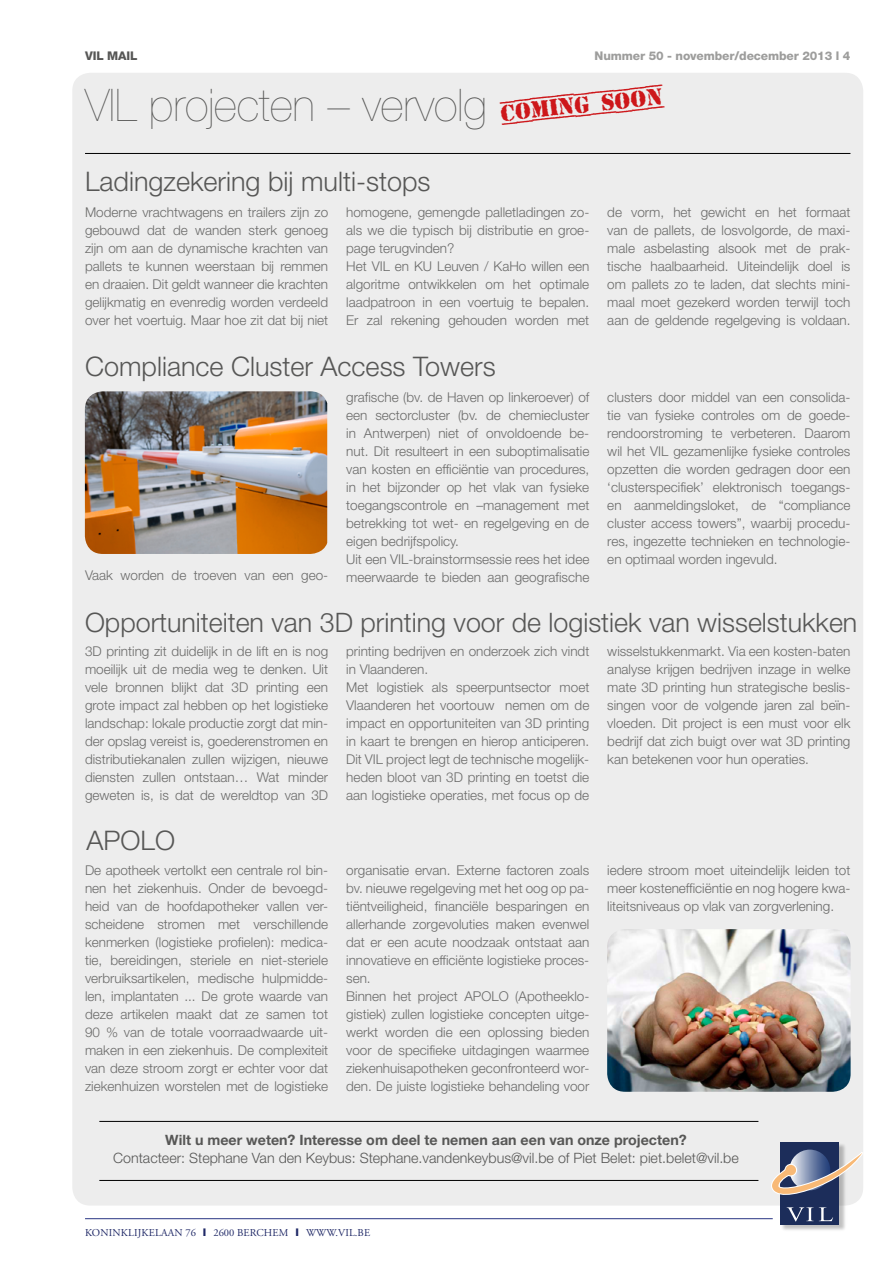
<style>
.page{position:relative;width:893px;height:1263px;background:#fff}
.page>*{position:absolute;margin:0;border:0;box-sizing:border-box;transform-origin:0 0}
.t1{font:200 45px "Helvetica Neue";color:#575756}
.t2{font:300 27px "Helvetica Neue";color:#575756}
.t3{font:300 26.85px "Helvetica Neue";color:#575756}
.t4{font:24px "Top Secret";color:#cd171a}
.t5{font:300 14.25px "Helvetica Neue";color:#575756}
.t6{font:700 14.25px "Helvetica Neue";color:#575756}
.t7{font:300 13.5px/18px "Helvetica Neue";color:#6b6b6a;text-align:justify}
.t8{font:800 12px "Helvetica Neue";letter-spacing:-.01em;color:#9d9d9c}
.t9{font:800 12px "Helvetica Neue";letter-spacing:-.01em;color:#575756}
.t10{font:10.5px "Adobe Garamond Pro";letter-spacing:.015em;color:#202967}
.s1{font-family:"Arial";font-weight:900}
</style>
<div class="page">
<div style="left:72px;top:73px;width:791px;height:1132px;background:#ededed;border-radius:18px"></div>
<hr style="left:85px;top:1218px;width:688px;height:1px;background:#283583">
<img style="left:780px;top:1142px;width:67px;height:88px">
<div style="left:780px;top:1143px;width:59px;height:82px;background:#1c2d5a"></div>
<svg style="left:819px;top:1207px;width:14px;height:14px"></svg>
<svg style="left:787px;top:1207px;width:26px;height:14px"></svg>
<svg style="left:771px;top:1150px;width:92px;height:49px"></svg>
<hr style="left:85px;top:153px;width:765px;height:1px;background:#000">
<img style="left:85px;top:391px;width:242px;height:163px">
<img style="left:607px;top:929px;width:244px;height:163px">
<hr style="left:99px;top:1121px;width:659px;height:1px;background:#000">
<hr style="left:99px;top:1180px;width:659px;height:1px;background:#000">
<p class="t9" style="left:85px;top:49px;width:54px">VIL MAIL</p>
<p class="t8" style="left:595px;top:49px;width:257px">Nummer 50 - november/december 2013 l 4</p>
<h1 class="t1" style="left:85px;top:79px;width:403px">VIL projecten – vervolg</h1>
<h3 class="t4" style="left:500px;top:101px;width:164px;rotate:-6deg">coming soon</h3>
<h2 class="t2" style="left:85px;top:165px;width:347px">Ladingzekering bij multi-stops</h2>
<p class="t7" style="left:85px;top:203px;width:245px">Moderne vrachtwagens en trailers zijn zo gebouwd dat de wanden sterk genoeg zijn om aan de dynamische krachten van pallets te kunnen weerstaan bij remmen en draaien. Dit geldt wanneer die krachten gelijkmatig en evenredig worden verdeeld over het voertuig. Maar hoe zit dat bij niet</p>
<p class="t7" style="left:346px;top:203px;width:245px;text-align:left">homogene, gemengde palletladingen zo&shy;als we die typisch bij distributie en groe&shy;page terugvinden?<br>Het VIL en KU Leuven / KaHo willen een algoritme ontwikkelen om het optimale laadpatroon in een voertuig te bepalen.<br>Er zal rekening gehouden worden met</p>
<p class="t7" style="left:607px;top:203px;width:245px">de vorm, het gewicht en het formaat van de pallets, de losvolgorde, de maxi&shy;male asbelasting alsook met de prak&shy;tische haalbaarheid. Uiteindelijk doel is om pallets zo te laden, dat slechts mini&shy;maal moet gezekerd worden terwijl toch aan de geldende regelgeving is voldaan.</p>
<h2 class="t2" style="left:85px;top:350px;width:412px">Compliance Cluster Access Towers</h2>
<p class="t7" style="left:85px;top:566px;width:245px">Vaak worden de troeven van een geo-</p>
<p class="t7" style="left:346px;top:388px;width:245px;text-align:left">grafische (bv. de Haven op linkeroever) of een sectorcluster (bv. de chemiecluster in Antwerpen) niet of onvoldoende be&shy;nut. Dit resulteert in een suboptimalisatie van kosten en efficiëntie van procedures, in het bijzonder op het vlak van fysieke toegangscontrole en –management met betrekking tot wet- en regelgeving en de eigen bedrijfspolicy.<br>Uit een VIL-brainstormsessie rees het idee meerwaarde te bieden aan geografische</p>
<p class="t7" style="left:607px;top:388px;width:245px">clusters door middel van een consolida&shy;tie van fysieke controles om de goede&shy;rendoorstroming te verbeteren. Daarom wil het VIL gezamenlijke fysieke controles opzetten die worden gedragen door een ‘clusterspecifiek’ elektronisch toegangs&shy;en aanmeldingsloket, de “compliance cluster access towers”, waarbij procedu&shy;res, ingezette technieken en technologie&shy;ën optimaal worden ingevuld.</p>
<h3 class="t3" style="left:85px;top:606px;width:774px">Opportuniteiten van 3D printing voor de logistiek van wisselstukken</h3>
<p class="t7" style="left:85px;top:642px;width:245px">3D printing zit duidelijk in de lift en is nog moeilijk uit de media weg te denken. Uit vele bronnen blijkt dat 3D printing een grote impact zal hebben op het logistieke landschap: lokale productie zorgt dat min&shy;der opslag vereist is, goederenstromen en distributiekanalen zullen wijzigen, nieuwe diensten zullen ontstaan… Wat minder geweten is, is dat de wereldtop van 3D</p>
<p class="t7" style="left:346px;top:642px;width:245px;text-align:left">printing bedrijven en onderzoek zich vindt in Vlaanderen.<br>Met logistiek als speerpuntsector moet Vlaanderen het voortouw nemen om de impact en opportuniteiten van 3D printing in kaart te brengen en hierop anticiperen.<br>Dit VIL project legt de technische mogelijk&shy;heden bloot van 3D printing en toetst die aan logistieke operaties, met focus op de</p>
<p class="t7" style="left:607px;top:642px;width:245px">wisselstukkenmarkt. Via een kosten-baten analyse krijgen bedrijven inzage in welke mate 3D printing hun strategische beslis&shy;singen voor de volgende jaren zal beïn&shy;vloeden. Dit project is een must voor elk bedrijf dat zich buigt over wat 3D printing kan betekenen voor hun operaties.</p>
<h2 class="t2" style="left:87px;top:824px;width:90px">APOLO</h2>
<p class="t7" style="left:85px;top:861px;width:245px">De apotheek vertolkt een centrale rol bin&shy;nen het ziekenhuis. Onder de bevoegd&shy;heid van de hoofdapotheker vallen ver&shy;scheidene stromen met verschillende kenmerken (logistieke profielen): medica&shy;tie, bereidingen, steriele en niet-steriele verbruiksartikelen, medische hulpmidde&shy;len, implantaten ... De grote waarde van deze artikelen maakt dat ze samen tot 90 % van de totale voorraadwaarde uit&shy;maken in een ziekenhuis. De complexiteit van deze stroom zorgt er echter voor dat ziekenhuizen worstelen met de logistieke</p>
<p class="t7" style="left:346px;top:861px;width:245px;text-align:left">organisatie ervan. Externe factoren zoals bv. nieuwe regelgeving met het oog op pa&shy;tiëntveiligheid, financiële besparingen en allerhande zorgevoluties maken evenwel dat er een acute noodzaak ontstaat aan innovatieve en efficiënte logistieke proces&shy;sen.<br>Binnen het project APOLO (Apotheeklo&shy;gistiek) zullen logistieke concepten uitge&shy;werkt worden die een oplossing bieden voor de specifieke uitdagingen waarmee ziekenhuisapotheken geconfronteerd wor&shy;den. De juiste logistieke behandeling voor</p>
<p class="t7" style="left:607px;top:861px;width:245px">iedere stroom moet uiteindelijk leiden tot meer kostenefficiëntie en nog hogere kwa&shy;liteitsniveaus op vlak van zorgverlening.</p>
<p class="t6" style="left:165px;top:1130px;width:523px">Wilt u meer weten? Interesse om deel te nemen aan een van onze projecten?</p>
<p class="t5" style="left:113px;top:1149px;width:627px">Contacteer: Stephane Van den Keybus: Stephane.vandenkeybus@vil.be of Piet Belet: piet.belet@vil.be</p>
<p class="t10" style="left:85px;top:1226px;width:286px">KONINKLIJKELAAN 76 <span class="s1">l</span> 2600 BERCHEM <span class="s1">l</span> WWW.VIL.BE</p>
</div>
